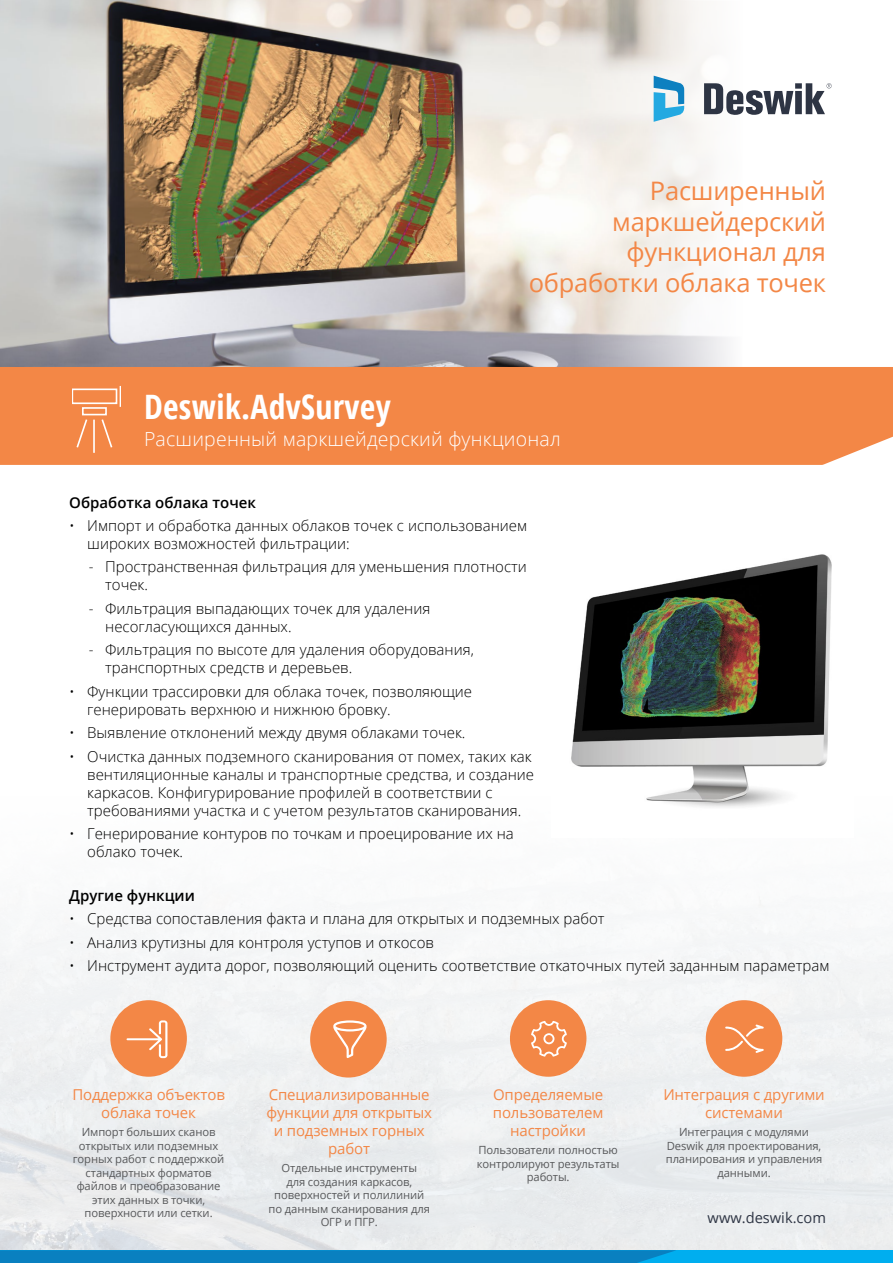
<style>
.page{position:relative;width:893px;height:1263px;background:#fff}
.page>*{position:absolute;margin:0;border:0;box-sizing:border-box;transform-origin:0 0}
.t1{font:700 condensed 33.6px "Open Sans";letter-spacing:.01em;color:#fff}
.t2{font:25.5px/30.6px "Open Sans";letter-spacing:-.01em;color:#f38746;text-align:right}
.t3{font:300 19.5px "Open Sans";letter-spacing:.01em;color:#fff}
.t4{font:300 15px/18px "Open Sans";color:#000}
.t5{font:15px/18.1px "Open Sans";letter-spacing:-.01em;color:#f38746;text-align:center}
.t6{font:600 15px "Open Sans";color:#000}
.t7{font:14.7px "Open Sans";color:#2e3544}
.t8{font:11.25px/13.5px "Open Sans";letter-spacing:-.01em;color:#58595b;text-align:center}
</style>
<div class="page">
<img style="left:0;top:0;width:573px;height:367px">
<svg style="left:573px;top:0;width:163px;height:367px;fill:#f4f1ed"></svg>
<div style="left:0;top:794px;width:893px;height:367px;background:#f5f6f7"></div>
<div style="left:0;top:367px;width:893px;height:98px;background:#f38746"></div>
<svg style="left:704px;top:83px;width:128px;height:32px"></svg>
<svg style="left:654px;top:76px;width:30px;height:46px"></svg>
<div style="left:82px;top:407px;width:25px;height:8px;border:2px solid #fff"></div>
<svg style="left:72px;top:386px;width:49px;height:21px"></svg>
<hr style="left:93px;top:420px;width:2px;height:33px;background:#fff">
<svg style="left:100px;top:417px;width:14px;height:32px"></svg>
<svg style="left:75px;top:417px;width:14px;height:32px"></svg>
<div style="left:0;top:1250px;width:893px;height:13px;background:#00aeef"></div>
<svg style="left:0;top:1250px;width:676px;height:13px;background:#0882c2"></svg>
<img style="left:571px;top:554px;width:261px;height:252px">
<div style="left:706px;top:1000px;width:76px;height:77px;background:#f38746;border-radius:50%"></div>
<svg style="left:725px;top:1024px;width:39px;height:29px"></svg>
<div style="left:510px;top:1000px;width:76px;height:77px;background:#f38746;border-radius:50%"></div>
<svg style="left:531px;top:1021px;width:36px;height:36px"></svg>
<div style="left:310px;top:1001px;width:77px;height:76px;background:#f38746;border-radius:50%"></div>
<svg style="left:333px;top:1020px;width:33px;height:38px"></svg>
<div style="left:110px;top:1000px;width:77px;height:77px;background:#f38746;border-radius:50%"></div>
<svg style="left:127px;top:1020px;width:40px;height:38px"></svg>
<h2 class="t2" style="left:529px;top:175px;width:299px">Расширенный маркшейдерский функционал для обработки облака точек</h2>
<h1 class="t1" style="left:144px;top:383px;width:248px">Deswik.AdvSurvey</h1>
<h3 class="t3" style="left:144px;top:425px;width:418px">Расширенный маркшейдерский функционал</h3>
<p class="t6" style="left:69px;top:492px;width:188px">Обработка облака точек</p>
<p class="t4" style="left:87px;top:516px;width:441px;text-indent:-18px">• Импорт и обработка данных облаков точек с использованием широких возможностей фильтрации:</p>
<p class="t4" style="left:105px;top:558px;width:423px;text-indent:-16px">- Пространственная фильтрация для уменьшения плотности точек.</p>
<p class="t4" style="left:105px;top:599px;width:327px;text-indent:-16px">- Фильтрация выпадающих точек для удаления несогласующихся данных.</p>
<p class="t4" style="left:105px;top:640px;width:370px;text-indent:-16px">- Фильтрация по высоте для удаления оборудования, транспортных средств и деревьев.</p>
<p class="t4" style="left:87px;top:682px;width:386px;text-indent:-18px">• Функции трассировки для облака точек, позволяющие генерировать верхнюю и нижнюю бровку.</p>
<p class="t4" style="left:69px;top:723px;width:398px">• Выявление отклонений между двумя облаками точек.</p>
<p class="t4" style="left:87px;top:747px;width:448px;text-indent:-18px">• Очистка данных подземного сканирования от помех, таких как вентиляционные каналы и транспортные средства, и создание каркасов. Конфигурирование профилей в соответствии с требованиями участка и с учетом результатов сканирования.</p>
<p class="t4" style="left:87px;top:824px;width:428px;text-indent:-18px">• Генерирование контуров по точкам и проецирование их на облако точек.</p>
<p class="t6" style="left:69px;top:885px;width:127px">Другие функции</p>
<p class="t4" style="left:69px;top:909px;width:537px">• Средства сопоставления факта и плана для открытых и подземных работ</p>
<p class="t4" style="left:69px;top:933px;width:366px">• Анализ крутизны для контроля уступов и откосов</p>
<p class="t4" style="left:69px;top:956px;width:762px">• Инструмент аудита дорог, позволяющий оценить соответствие откаточных путей заданным параметрам</p>
<p class="t5" style="left:72px;top:1085px;width:154px">Поддержка объектов облака точек</p>
<p class="t8" style="left:73px;top:1125px;width:153px">Импорт больших сканов открытых или подземных горных работ с поддержкой стандартных форматов файлов и преобразование этих данных в точки, поверхности или сетки.</p>
<p class="t5" style="left:267px;top:1085px;width:167px">Специализированные функции для открытых и подземных горных работ</p>
<p class="t8" style="left:269px;top:1161px;width:163px">Отдельные инструменты<br>для создания каркасов, поверхностей и полилиний по данным сканирования для<br>ОГР и ПГР.</p>
<p class="t5" style="left:493px;top:1085px;width:112px">Определяемые пользователем настройки</p>
<p class="t8" style="left:477px;top:1143px;width:144px">Пользователи полностью контролируют результаты работы.</p>
<p class="t5" style="left:663px;top:1085px;width:163px">Интеграция с другими системами</p>
<p class="t8" style="left:666px;top:1125px;width:158px">Интеграция с модулями<br>Deswik для проектирования, планирования и управления данными.</p>
<p class="t7" style="left:708px;top:1208px;width:120px">www.deswik.com</p>
</div>
